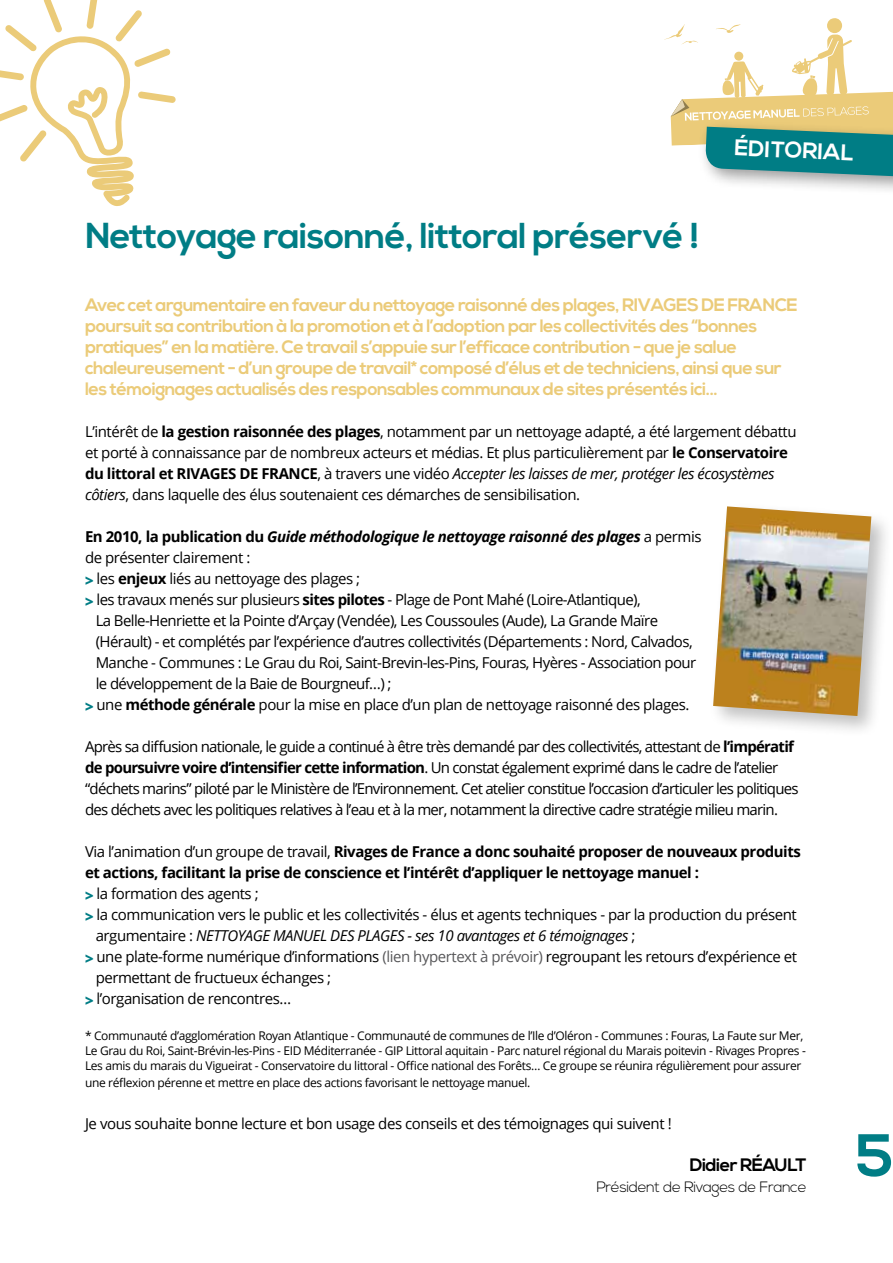
<style>
.page{position:relative;width:893px;height:1263px;background:#fff}
.page>*{position:absolute;margin:0;border:0;box-sizing:border-box;transform-origin:0 0}
.t1{font:700 60px "Nexa";color:#007d85}
.t2{font:700 36px "Nexa";letter-spacing:-.02em;color:#007d85}
.t3{font:700 22.5px "Nexa";color:#fff}
.t4{font:700 18px/21px "Nexa";letter-spacing:-.03em;color:#ebcb79}
.t5{font:700 18px "Nexa";letter-spacing:-.03em;color:#000}
.t6{font:15px/21px "Open Sans";letter-spacing:-.04em;color:#000}
.t7{font:700 15px "Open Sans";letter-spacing:-.03em;color:#000}
.t8{font:italic 700 15px "Open Sans";letter-spacing:-.03em;color:#000}
.t9{font:italic 15px "Open Sans";letter-spacing:-.03em;color:#000}
.t10{font:300 15px "Nexa";letter-spacing:-.03em;color:#000}
.t11{font:12px/15px "Open Sans";letter-spacing:-.03em;color:#000}
.s1{font-weight:700}
.s2{font-style:italic}
.s3{font-style:normal}
.s4{font-weight:400;font-style:normal}
.s5{font-weight:800;color:#007d85}
.s6{font-weight:400}
.s7{color:#58585a}
</style>
<div class="page">
<svg style="left:0;top:0;width:176px;height:206px"></svg>
<div style="left:827px;top:18px;width:15px;height:15px;background:#ebcb79;border-radius:50%"></div>
<div style="left:698px;top:119px;width:195px;height:78px;background:#000;opacity:.4"></div>
<svg style="left:664px;top:24px;width:229px;height:153px"></svg>
<div style="left:708px;top:501px;width:185px;height:237px;background:#000;opacity:.25"></div>
<img style="left:713px;top:506px;width:158px;height:210px">
<h3 class="t3" style="left:735px;top:135px;width:15px;rotate:3deg">éditorial</h3>
<h2 class="t2" style="left:85px;top:215px;width:616px">Nettoyage raisonné, littoral préservé !</h2>
<p class="t4" style="left:85px;top:295px;width:714px">Avec cet argumentaire en faveur du nettoyage raisonné des plages, RIVAGES DE FRANCE poursuit sa contribution à la promotion et à l’adoption par les collectivités des “bonnes pratiques” en la matière. Ce travail s’appuie sur l’efficace contribution - que je salue chaleureusement - d’un groupe de travail* composé d’élus et de techniciens, ainsi que sur les témoignages actualisés des responsables communaux de sites présentés ici...</p>
<p class="t6" style="left:85px;top:421px;width:713px">L’intérêt de <span class="s1">la gestion raisonnée des plages</span>, notamment par un nettoyage adapté, a été largement débattu et porté à connaissance par de nombreux acteurs et médias. Et plus particulièrement par <span class="s1">le Conservatoire du littoral et RIVAGES DE FRANCE</span>, à travers une vidéo <span class="s2">Accepter les laisses de mer, protéger les écosystèmes côtiers</span>, dans laquelle des élus soutenaient ces démarches de sensibilisation.</p>
<p class="t8" style="left:85px;top:526px;width:618px"><span class="s3">En 2010, la publication du</span> Guide méthodologique le nettoyage raisonné des plages <span class="s4">a permis</span></p>
<p class="t6" style="left:85px;top:547px;width:167px">de présenter clairement :</p>
<p class="t6" style="left:85px;top:568px;width:277px"><span class="s5">&gt;</span> les <span class="s1">enjeux</span> liés au nettoyage des plages ;</p>
<p class="t6" style="left:85px;top:589px;width:557px"><span class="s5">&gt;</span> les travaux menés sur plusieurs <span class="s1">sites pilotes</span> - Plage de Pont Mahé (Loire-Atlantique),</p>
<p class="t6" style="left:96px;top:610px;width:564px">La Belle-Henriette et la Pointe d’Arçay (Vendée), Les Coussoules (Aude), La Grande Maïre</p>
<p class="t6" style="left:96px;top:631px;width:598px">(Hérault) - et complétés par l’expérience d’autres collectivités (Départements : Nord, Calvados,</p>
<p class="t6" style="left:96px;top:652px;width:602px">Manche - Communes : Le Grau du Roi, Saint-Brevin-les-Pins, Fouras, Hyères - Association pour</p>
<p class="t6" style="left:96px;top:673px;width:297px">le développement de la Baie de Bourgneuf…) ;</p>
<p class="t6" style="left:85px;top:694px;width:606px"><span class="s5">&gt;</span> une <span class="s1">méthode générale</span> pour la mise en place d’un plan de nettoyage raisonné des plages.</p>
<p class="t6" style="left:85px;top:736px;width:715px">Après sa diffusion nationale, le guide a continué à être très demandé par des collectivités, attestant de <span class="s1">l’impératif de poursuivre voire d’intensifier cette information</span>. Un constat également exprimé dans le cadre de l’atelier “déchets marins” piloté par le Ministère de l’Environnement. Cet atelier constitue l’occasion d’articuler les politiques des déchets avec les politiques relatives à l’eau et à la mer, notamment la directive cadre stratégie milieu marin.</p>
<p class="t7" style="left:85px;top:841px;width:717px"><span class="s6">Via l’animation d’un groupe de travail,</span> Rivages de France a donc souhaité proposer de nouveaux produits</p>
<p class="t7" style="left:85px;top:862px;width:616px">et actions, facilitant la prise de conscience et l’intérêt d’appliquer le nettoyage manuel :</p>
<p class="t6" style="left:85px;top:883px;width:175px"><span class="s5">&gt;</span> la formation des agents ;</p>
<p class="t6" style="left:85px;top:904px;width:713px"><span class="s5">&gt;</span> la communication vers le public et les collectivités - élus et agents techniques - par la production du présent</p>
<p class="t9" style="left:96px;top:925px;width:541px"><span class="s3">argumentaire :</span> NETTOYAGE MANUEL DES PLAGES - ses 10 avantages et 6 témoignages <span class="s3">;</span></p>
<p class="t6" style="left:85px;top:946px;width:714px"><span class="s5">&gt;</span> une plate-forme numérique d’informations <span class="s7">(lien hypertext à prévoir)</span> regroupant les retours d’expérience et</p>
<p class="t6" style="left:96px;top:967px;width:237px">permettant de fructueux échanges ;</p>
<p class="t6" style="left:85px;top:988px;width:208px"><span class="s5">&gt;</span> l’organisation de rencontres…</p>
<p class="t11" style="left:85px;top:1028px;width:722px">* Communauté d’agglomération Royan Atlantique - Communauté de communes de l’Ile d’Oléron - Communes : Fouras, La Faute sur Mer,<br>Le Grau du Roi, Saint-Brévin-les-Pins - EID Méditerranée - GIP Littoral aquitain - Parc naturel régional du Marais poitevin - Rivages Propres -<br>Les amis du marais du Vigueirat - Conservatoire du littoral - Office national des Forêts… Ce groupe se réunira régulièrement pour assurer</p>
<p class="t11" style="left:85px;top:1074px;width:447px">une réflexion pérenne et mettre en place des actions favorisant le nettoyage manuel.</p>
<p class="t6" style="left:85px;top:1112px;width:588px">Je vous souhaite bonne lecture et bon usage des conseils et des témoignages qui suivent !</p>
<p class="t5" style="left:690px;top:1154px;width:118px">Didier RÉAULT</p>
<p class="t10" style="left:596px;top:1178px;width:212px">Président de Rivages de France</p>
<h1 class="t1" style="left:855px;top:1121px;width:39px">5</h1>
</div>
